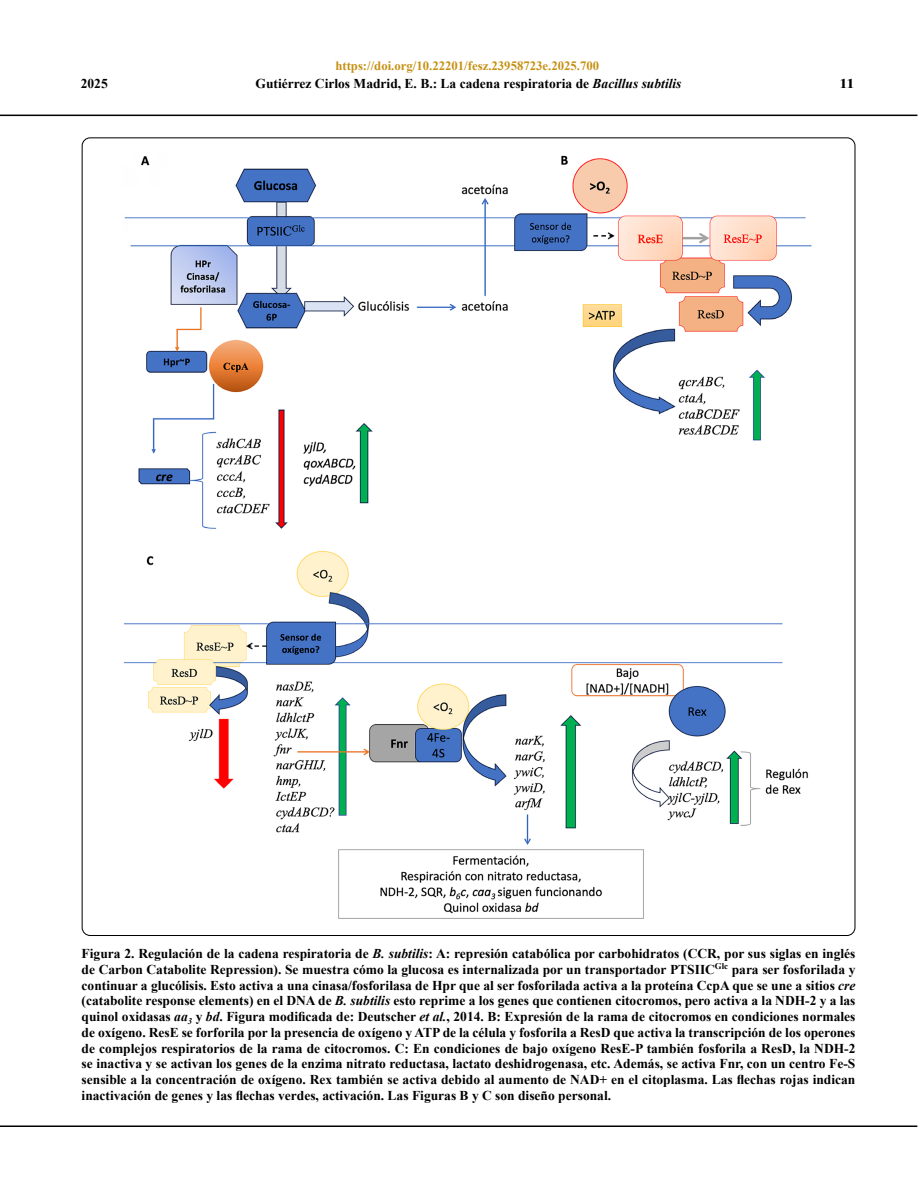
<style>
.page{position:relative;width:918px;height:1188px;background:#fff}
.page>*{position:absolute;margin:0;border:0;box-sizing:border-box;transform-origin:0 0}
.t1{font:700 13.5px/15.8px "Times New Roman";color:#000;text-align:justify}
.t2{font:700 13.5px "Times New Roman";color:#000;scale:1.2 1}
.t3{font:700 12.75px "Times New Roman";color:#c69113}
.s1{font-style:italic}
</style>
<div class="page">
<hr style="left:0;top:115px;width:917px;height:1px;background:#000">
<hr style="left:0;top:1125px;width:917px;height:2px;background:#000">
<img style="left:124px;top:155px;width:688px;height:374px">
<img style="left:123px;top:551px;width:685px;height:368px">
<p class="t3" style="left:335px;top:57px;width:265px">https://doi.org/10.22201/fesz.23958723e.2025.700</p>
<p class="t1" style="left:81px;top:76px;width:28px">2025</p>
<p class="t1" style="left:256px;top:76px;width:427px">Gutiérrez Cirlos Madrid, E. B.: La cadena respiratoria de <span class="s1">Bacillus subtilis</span></p>
<p class="t2" style="left:839px;top:75px;width:14px">11</p>
<p class="t1" style="left:82px;top:945px;width:775px">Figura 2. Regulación de la cadena respiratoria de <span class="s1">B. subtilis</span>: A: represión catabólica por carbohidratos (CCR, por sus siglas en inglés de Carbon Catabolite Repression). Se muestra cómo la glucosa es internalizada por un transportador PTSIIC<sup>Glc</sup> para ser fosforilada y continuar a glucólisis. Esto activa a una cinasa/fosforilasa de Hpr que al ser fosforilada activa a la proteína CcpA que se une a sitios <span class="s1">cre </span>(catabolite response elements) en el DNA de <span class="s1">B. subtilis</span> esto reprime a los genes que contienen citocromos, pero activa a la NDH-2 y a las quinol oxidasas <span class="s1">aa</span><sub>3</sub> y <span class="s1">bd</span>. Figura modificada de: Deutscher <span class="s1">et al.</span>, 2014. B: Expresión de la rama de citocromos en condiciones normales de oxígeno. ResE se forforila por la presencia de oxígeno y ATP de la célula y fosforila a ResD que activa la transcripción de los operones de complejos respiratorios de la rama de citocromos. C: En condiciones de bajo oxígeno ResE-P también fosforila a ResD, la NDH-2 se inactiva y se activan los genes de la enzima nitrato reductasa, lactato deshidrogenasa, etc. Además, se activa Fnr, con un centro Fe-S sensible a la concentración de oxígeno. Rex también se activa debido al aumento de NAD+ en el citoplasma. Las flechas rojas indican inactivación de genes y las flechas verdes, activación. Las Figuras B y C son diseño personal.</p>
</div>
